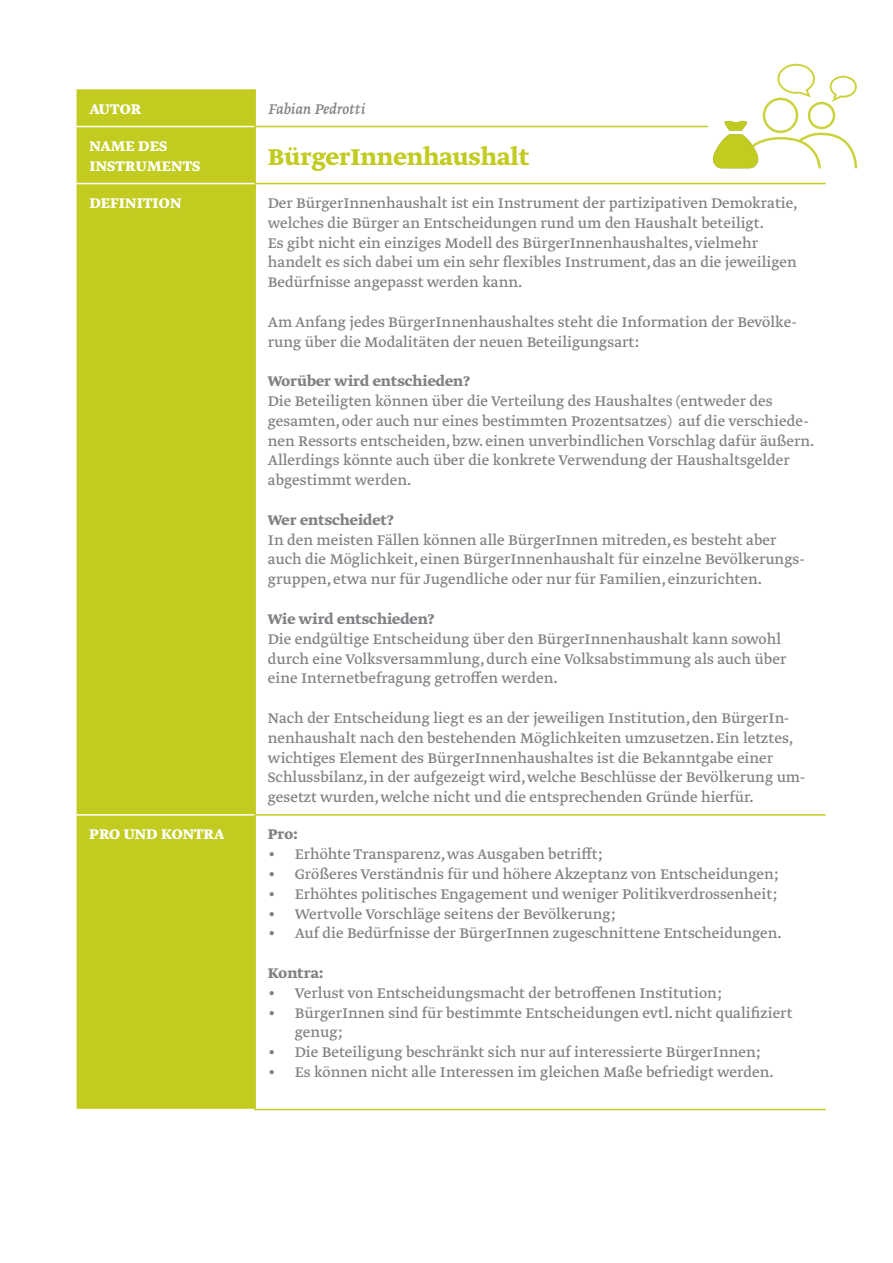
<style>
.page{position:relative;width:893px;height:1263px;background:#fff}
.page>*{position:absolute;margin:0;border:0;box-sizing:border-box;transform-origin:0 0}
.t1{font:700 27px "Greta Text";color:#c2cb20}
.t2{font:16.5px/19.8px "Greta Text";color:#808285}
.t3{font:700 16.5px "Greta Text";color:#808285}
.t4{font:700 16.5px/19.8px "Greta Text";letter-spacing:.01em;color:#fff}
.t5{font:16.5px "Greta Text Regular Italic Plus";color:#808285}
</style>
<div class="page">
<div style="left:77px;top:89px;width:177px;height:1020px;background:#c2cb20"></div>
<hr style="left:254px;top:89px;width:2px;height:37px;background:#c2cb20">
<hr style="left:254px;top:127px;width:2px;height:56px;background:#c2cb20">
<hr style="left:254px;top:183px;width:572px;height:1px;background:#c2cb20">
<hr style="left:254px;top:184px;width:2px;height:630px;background:#c2cb20">
<hr style="left:254px;top:814px;width:572px;height:2px;background:#c2cb20">
<hr style="left:254px;top:816px;width:2px;height:293px;background:#c2cb20">
<hr style="left:77px;top:183px;width:177px;height:1px;background:#fff">
<hr style="left:77px;top:814px;width:177px;height:2px;background:#fff">
<hr style="left:254px;top:1109px;width:572px;height:1px;background:#c2cb20">
<hr style="left:77px;top:126px;width:177px;height:1px;background:#fff">
<hr style="left:254px;top:126px;width:572px;height:1px;background:#c2cb20">
<div style="left:708px;top:26px;width:166px;height:153px;background:#fff"></div>
<svg style="left:713px;top:64px;width:144px;height:104px"></svg>
<p class="t4" style="left:89px;top:100px;width:54px">AUTOR</p>
<p class="t5" style="left:268px;top:99px;width:99px">Fabian Pedrotti</p>
<p class="t4" style="left:89px;top:137px;width:113px">NAME DES<br>INSTRUMENTS</p>
<h1 class="t1" style="left:268px;top:141px;width:263px">BürgerInnenhaushalt</h1>
<p class="t4" style="left:89px;top:194px;width:94px">DEFINITION</p>
<p class="t2" style="left:268px;top:194px;width:531px">Der BürgerInnenhaushalt ist ein Instrument der partizipativen Demokratie, welches die Bürger an Entscheidungen rund um den Haushalt beteiligt.<br>Es gibt nicht ein einziges Modell des BürgerInnenhaushaltes, vielmehr handelt es sich dabei um ein sehr flexibles Instrument, das an die jeweiligen Bedürfnisse angepasst werden kann.</p>
<p class="t2" style="left:268px;top:313px;width:531px">Am Anfang jedes BürgerInnenhaushaltes steht die Information der Bevölke&shy;rung über die Modalitäten der neuen Beteiligungsart:</p>
<p class="t3" style="left:268px;top:372px;width:204px">Worüber wird entschieden?</p>
<p class="t2" style="left:268px;top:392px;width:548px">Die Beteiligten können über die Verteilung des Haushaltes (entweder des gesamten, oder auch nur eines bestimmten Prozentsatzes) auf die verschiede&shy;nen Ressorts entscheiden, bzw. einen unverbindlichen Vorschlag dafür äußern.<br>Allerdings könnte auch über die konkrete Verwendung der Haushaltsgelder abgestimmt werden.</p>
<p class="t3" style="left:268px;top:510px;width:128px">Wer entscheidet?</p>
<p class="t2" style="left:268px;top:531px;width:539px">In den meisten Fällen können alle BürgerInnen mitreden, es besteht aber auch die Möglichkeit, einen BürgerInnenhaushalt für einzelne Bevölkerungs&shy;gruppen, etwa nur für Jugendliche oder nur für Familien, einzurichten.</p>
<p class="t3" style="left:268px;top:609px;width:168px">Wie wird entschieden?</p>
<p class="t2" style="left:268px;top:630px;width:520px">Die endgültige Entscheidung über den BürgerInnenhaushalt kann sowohl durch eine Volksversammlung, durch eine Volksabstimmung als auch über eine Internetbefragung getroffen werden.</p>
<p class="t2" style="left:268px;top:709px;width:539px">Nach der Entscheidung liegt es an der jeweiligen Institution, den BürgerIn&shy;nenhaushalt nach den bestehenden Möglichkeiten umzusetzen. Ein letztes, wichtiges Element des BürgerInnenhaushaltes ist die Bekanntgabe einer Schlussbilanz, in der aufgezeigt wird, welche Beschlüsse der Bevölkerung um&shy;gesetzt wurden, welche nicht und die entsprechenden Gründe hierfür.</p>
<p class="t4" style="left:89px;top:825px;width:137px">PRO UND KONTRA</p>
<p class="t3" style="left:268px;top:825px;width:32px">Pro:</p>
<p class="t2" style="left:268px;top:845px;width:336px">• Erhöhte Transparenz, was Ausgaben betrifft;</p>
<p class="t2" style="left:268px;top:865px;width:512px">• Größeres Verständnis für und höhere Akzeptanz von Entscheidungen;</p>
<p class="t2" style="left:268px;top:885px;width:511px">• Erhöhtes politisches Engagement und weniger Politikverdrossenheit;</p>
<p class="t2" style="left:268px;top:904px;width:349px">• Wertvolle Vorschläge seitens der Bevölkerung;</p>
<p class="t2" style="left:268px;top:924px;width:515px">• Auf die Bedürfnisse der BürgerInnen zugeschnittene Entscheidungen.</p>
<p class="t3" style="left:268px;top:963px;width:57px">Kontra:</p>
<p class="t2" style="left:268px;top:984px;width:455px">• Verlust von Entscheidungsmacht der betroffenen Institution;</p>
<p class="t2" style="left:295px;top:1003px;width:499px;text-indent:-27px">• BürgerInnen sind für bestimmte Entscheidungen evtl. nicht qualifiziert genug;</p>
<p class="t2" style="left:268px;top:1043px;width:494px">• Die Beteiligung beschränkt sich nur auf interessierte BürgerInnen;</p>
<p class="t2" style="left:268px;top:1063px;width:507px">• Es können nicht alle Interessen im gleichen Maße befriedigt werden.</p>
</div>
